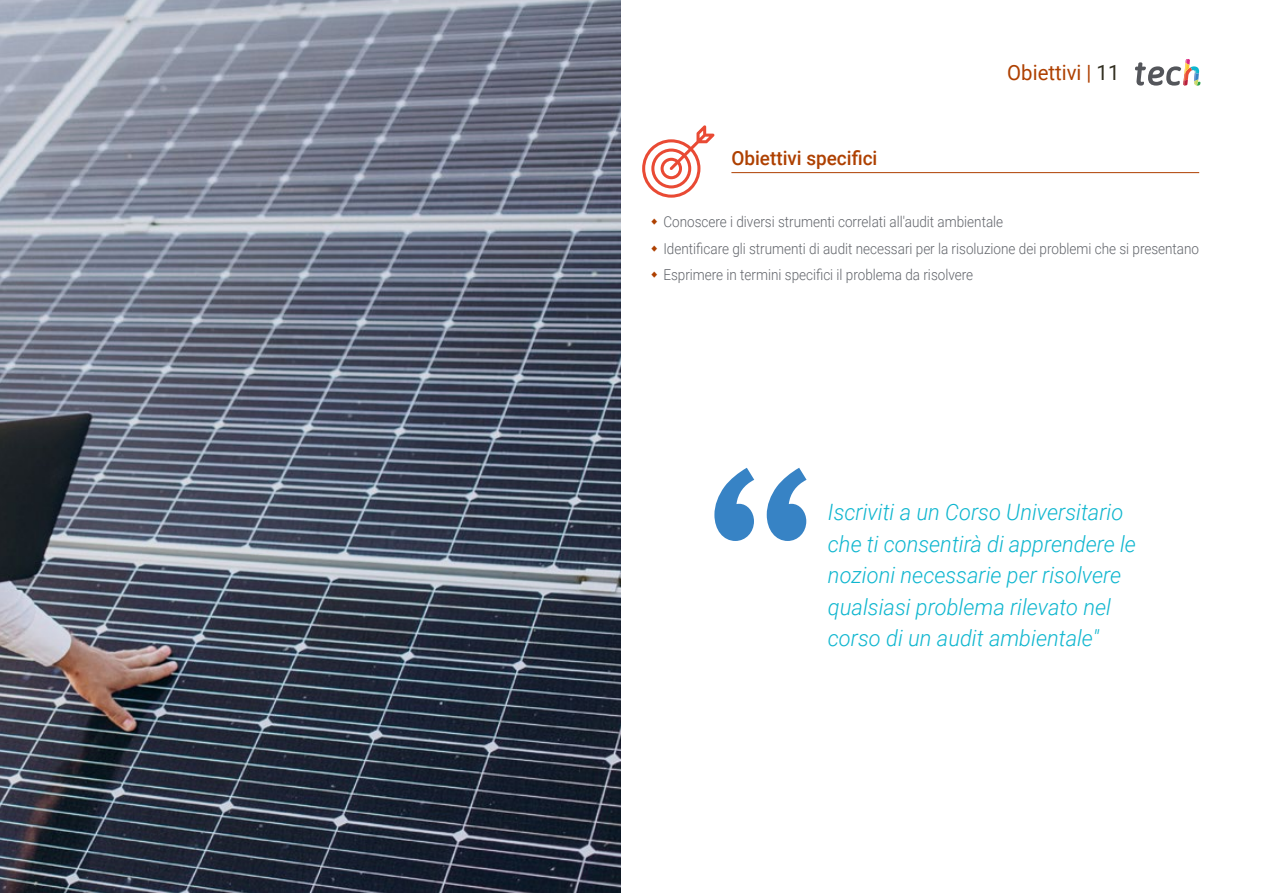
<style>
.page{position:relative;width:1263px;height:893px;background:#fff}
.page>*{position:absolute;margin:0;border:0;box-sizing:border-box;transform-origin:0 0}
.t1{font:italic 300 22.5px/31.5px "Roboto";color:#0fb6cf}
.t2{font:21px "Roboto";color:#ae4000}
.t3{font:500 19.5px "Roboto";color:#ae4000}
.t4{font:300 15px/26.7px "Roboto";color:#61646a;scale:.9 1}
.s1{color:#312e20}
</style>
<div class="page">
<hr style="left:731px;top:172px;width:468px;height:1px;background:#ae4000">
<svg style="left:642px;top:125px;width:72px;height:73px"></svg>
<svg style="left:1135px;top:59px;width:65px;height:27px"></svg>
<svg style="left:714px;top:468px;width:92px;height:73px"></svg>
<img style="left:0;top:0;width:621px;height:893px">
<h3 class="t3" style="left:731px;top:144px;width:147px">Obiettivi specifici</h3>
<h2 class="t2" style="left:1007px;top:57px;width:114px">Obiettivi | <span class="s1">11</span></h2>
<p class="t4" style="left:663px;top:208px;width:597px">Conoscere i diversi strumenti correlati all'audit ambientale<br>Identificare gli strumenti di audit necessari per la risoluzione dei problemi che si presentano<br>Esprimere in termini specifici il problema da risolvere</p>
<h1 class="t1" style="left:828px;top:496px;width:309px">Iscriviti a un Corso Universitario che ti consentirà di apprendere le nozioni necessarie per risolvere qualsiasi problema rilevato nel corso di un audit ambientale"</h1>
</div>
